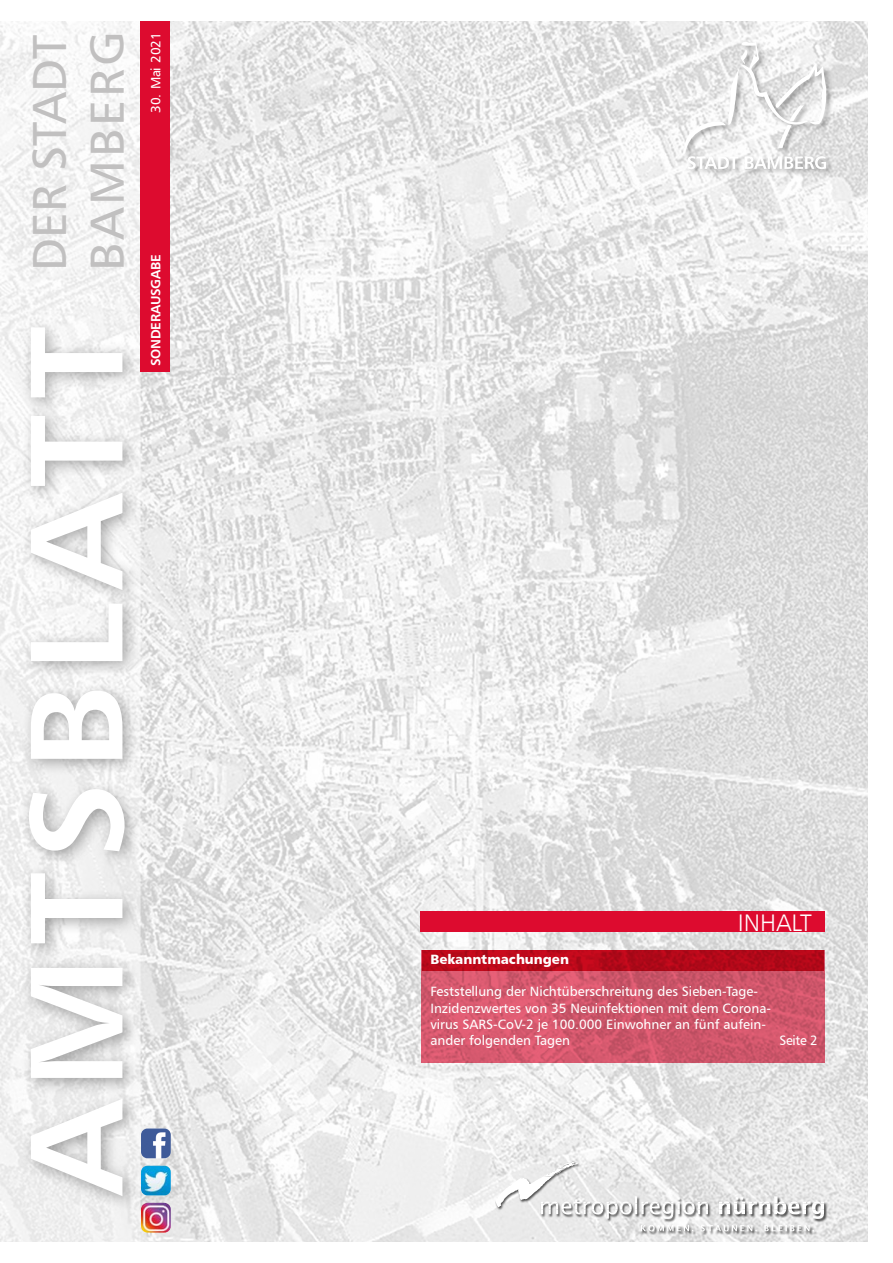
<style>
.page{position:relative;width:893px;height:1263px;background:#fff}
.page>*{position:absolute;margin:0;border:0;box-sizing:border-box;transform-origin:0 0}
.t1{font:132px "Humanist 777 BT Bold B";letter-spacing:.09em;color:#fff;scale:1.05 1}
.t2{font:48px "Humanist 777 BT Roman B";color:#c1c0c0}
.t3{font:48px "Humanist 777 BT Roman B";letter-spacing:.06em;color:#c1c0c0}
._11_Amt_Copy{font:24px "Humanist 777 BT Light B";color:#fff}
._10_Headline_Amt{font:13.5px/16.2px "Humanist 777 BT Roman B";color:#fff}
._11_Amt_Copy-2{font:13.5px "Humanist 777 BT Black B";color:#fff}
.t4{font:13.5px "Humanist 777 BT Bold B";letter-spacing:-.02em;color:#fff}
._10_Headline_Amt-2{font:13.5px "Humanist 777 BT Roman B";letter-spacing:-.02em;color:#fff}
</style>
<div class="page">
<img style="left:0;top:21px;width:867px;height:1221px">
<div style="left:140px;top:21px;width:30px;height:351px;background:#dd0b2f"></div>
<div style="left:495px;top:1161px;width:332px;height:74px;background:#000;opacity:.66"></div>
<svg style="left:641px;top:1225px;width:173px;height:6px"></svg>
<svg style="left:495px;top:1161px;width:329px;height:58px"></svg>
<div style="left:19px;top:317px;width:124px;height:895px;background:#000;opacity:.33"></div>
<div style="left:682px;top:40px;width:151px;height:137px;background:#000;opacity:.33"></div>
<svg style="left:683px;top:41px;width:143px;height:128px"></svg>
<svg style="left:421px;top:950px;width:404px;height:112px;background:#cc485c"></svg>
<div style="left:420px;top:911px;width:405px;height:21px;background:#dd0b2f"></div>
<img style="left:141px;top:1128px;width:30px;height:30px">
<img style="left:141px;top:1166px;width:30px;height:29px">
<img style="left:141px;top:1203px;width:30px;height:29px">
<p class="t2" style="left:20px;top:271px;width:238px;rotate:-90deg">DER STADT</p>
<p class="t3" style="left:77px;top:271px;width:242px;rotate:-90deg">BAMBERG</p>
<p class="t1" style="left:-7px;top:1195px;width:829px;rotate:-90deg">AMTSBLATT</p>
<p class="_10_Headline_Amt-2" style="left:147px;top:113px;width:82px;rotate:-90deg">30. Mai 2021</p>
<p class="t4" style="left:147px;top:366px;width:113px;rotate:-90deg">SONDERAUSGABE</p>
<p class="_11_Amt_Copy" style="left:738px;top:907px;width:75px">INHALT</p>
<p class="_11_Amt_Copy-2" style="left:430px;top:950px;width:140px">Bekanntmachungen</p>
<p class="_10_Headline_Amt" style="left:430px;top:983px;width:342px">Feststellung der Nichtüberschreitung des Sieben-Tage-<br>Inzidenzwertes von 35 Neuinfektionen mit dem Corona&shy;virus SARS-CoV-2 je 100.000 Einwohner an fünf aufein-</p>
<p class="_10_Headline_Amt" style="left:430px;top:1032px;width:141px">ander folgenden Tagen</p>
<p class="_10_Headline_Amt" style="left:779px;top:1032px;width:40px">Seite 2</p>
</div>
